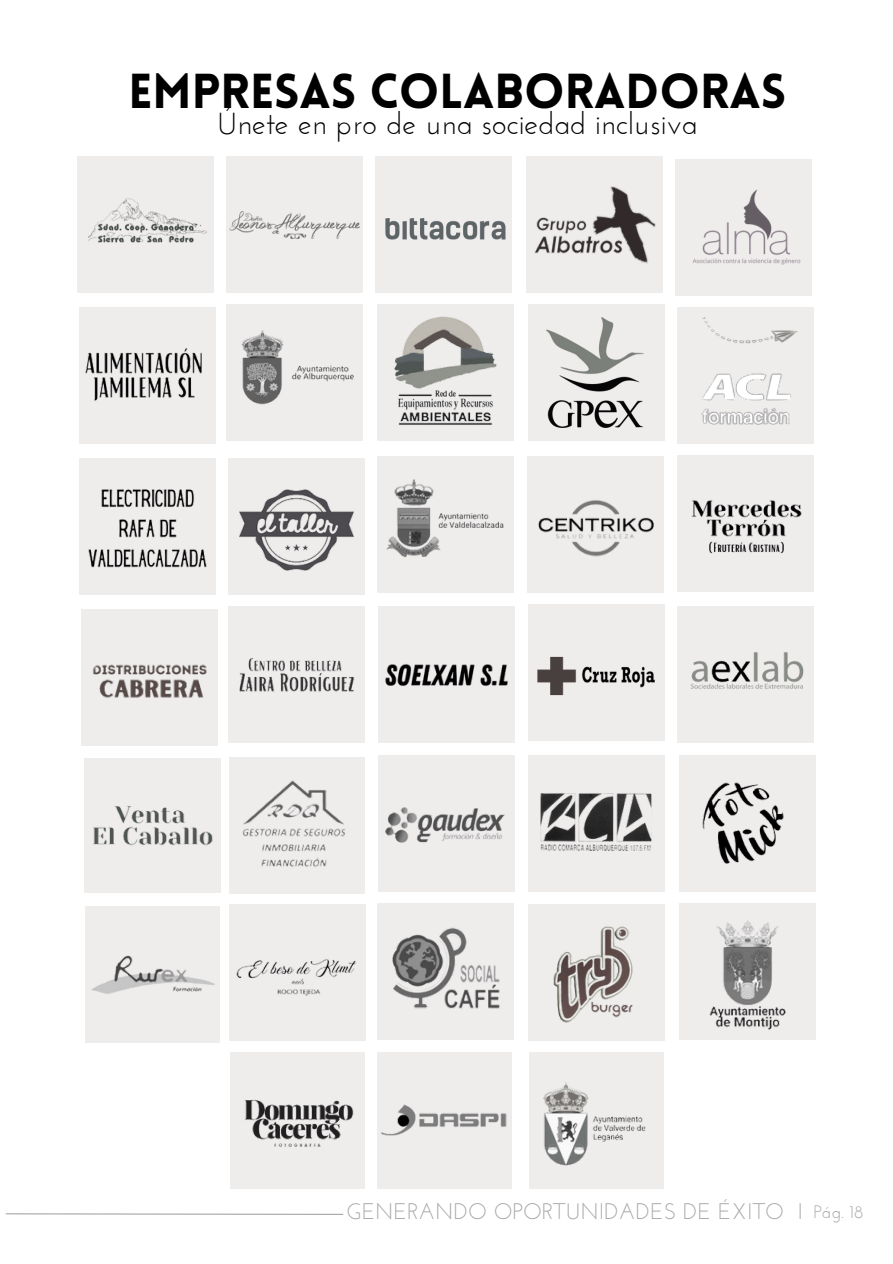
<style>
.page{position:relative;width:893px;height:1264px;background:#fff}
.page>*{position:absolute;margin:0;border:0;box-sizing:border-box;transform-origin:0 0}
.t1{font:900 48px "Lovelo";color:#000}
.t2{font:30.75px "Josefin Sans";color:#000}
.t3{font:22.5px "Josefin Sans";color:#a6a6a6}
.s1{font-size:18px}
</style>
<div class="page">
<div style="left:77px;top:157px;width:136px;height:136px;background:#efecec"></div>
<img style="left:88px;top:198px;width:118px;height:45px">
<div style="left:226px;top:157px;width:137px;height:136px;background:#efecec"></div>
<img style="left:229px;top:211px;width:130px;height:27px">
<div style="left:375px;top:157px;width:137px;height:136px;background:#efecec"></div>
<img style="left:385px;top:218px;width:121px;height:22px">
<div style="left:675px;top:159px;width:137px;height:136px;background:#efecec"></div>
<div style="left:377px;top:305px;width:136px;height:136px;background:#efecec"></div>
<img style="left:692px;top:189px;width:109px;height:76px">
<div style="left:677px;top:307px;width:136px;height:136px;background:#efecec"></div>
<div style="left:226px;top:305px;width:137px;height:136px;background:#efecec"></div>
<div style="left:79px;top:307px;width:136px;height:136px;background:#efecec"></div>
<div style="left:377px;top:456px;width:137px;height:136px;background:#efecec"></div>
<div style="left:528px;top:305px;width:136px;height:136px;background:#efecec"></div>
<img style="left:546px;top:318px;width:97px;height:110px">
<img style="left:394px;top:316px;width:103px;height:109px">
<div style="left:677px;top:455px;width:136px;height:137px;background:#efecec"></div>
<div style="left:79px;top:458px;width:136px;height:137px;background:#efecec"></div>
<img style="left:701px;top:317px;width:97px;height:108px">
<div style="left:378px;top:606px;width:136px;height:137px;background:#efecec"></div>
<img style="left:85px;top:348px;width:117px;height:53px">
<div style="left:526px;top:157px;width:137px;height:136px;background:#efecec"></div>
<img style="left:534px;top:187px;width:121px;height:76px">
<div style="left:528px;top:604px;width:136px;height:136px;background:#efecec"></div>
<img style="left:538px;top:656px;width:116px;height:40px">
<img style="left:241px;top:330px;width:113px;height:75px">
<img style="left:386px;top:479px;width:118px;height:79px">
<img style="left:691px;top:500px;width:111px;height:54px">
<img style="left:88px;top:489px;width:119px;height:79px">
<img style="left:385px;top:664px;width:123px;height:22px">
<div style="left:677px;top:606px;width:136px;height:137px;background:#efecec"></div>
<img style="left:690px;top:652px;width:114px;height:37px">
<div style="left:228px;top:458px;width:136px;height:137px;background:#efecec"></div>
<img style="left:239px;top:489px;width:114px;height:81px">
<div style="left:527px;top:456px;width:136px;height:136px;background:#efecec"></div>
<img style="left:538px;top:500px;width:116px;height:57px">
<div style="left:378px;top:755px;width:136px;height:137px;background:#efecec"></div>
<div style="left:528px;top:754px;width:136px;height:137px;background:#efecec"></div>
<img style="left:385px;top:807px;width:120px;height:36px">
<img style="left:540px;top:793px;width:112px;height:58px">
<div style="left:81px;top:609px;width:137px;height:136px;background:#efecec"></div>
<img style="left:92px;top:664px;width:115px;height:34px">
<div style="left:228px;top:606px;width:136px;height:137px;background:#efecec"></div>
<img style="left:239px;top:658px;width:116px;height:34px">
<div style="left:84px;top:758px;width:136px;height:134px;background:#efecec"></div>
<img style="left:93px;top:806px;width:120px;height:40px">
<div style="left:229px;top:756px;width:135px;height:137px;background:#efecec"></div>
<img style="left:243px;top:780px;width:103px;height:87px">
<div style="left:679px;top:755px;width:136px;height:136px;background:#efecec"></div>
<img style="left:702px;top:782px;width:82px;height:82px">
<div style="left:85px;top:906px;width:134px;height:136px;background:#efecec"></div>
<img style="left:91px;top:955px;width:124px;height:39px">
<div style="left:229px;top:904px;width:136px;height:136px;background:#efecec"></div>
<img style="left:236px;top:959px;width:120px;height:37px">
<div style="left:377px;top:903px;width:136px;height:136px;background:#efecec"></div>
<img style="left:392px;top:927px;width:108px;height:82px">
<div style="left:528px;top:904px;width:137px;height:136px;background:#efecec"></div>
<img style="left:553px;top:926px;width:80px;height:97px">
<div style="left:679px;top:903px;width:136px;height:136px;background:#efecec"></div>
<img style="left:709px;top:920px;width:77px;height:110px">
<div style="left:230px;top:1052px;width:134px;height:136px;background:#efecec"></div>
<img style="left:245px;top:1100px;width:109px;height:47px">
<div style="left:377px;top:1052px;width:134px;height:136px;background:#efecec"></div>
<img style="left:381px;top:1104px;width:126px;height:32px">
<div style="left:529px;top:1052px;width:134px;height:136px;background:#efecec"></div>
<img style="left:543px;top:1082px;width:103px;height:84px">
<svg style="left:5px;top:1213px;width:339px;height:2px"></svg>
<h1 class="t1" style="left:128px;top:72px;width:659px">EMPRESAS COLABORADORAS</h1>
<h2 class="t2" style="left:217px;top:111px;width:482px">Únete en pro de una sociedad inclusiva</h2>
<p class="t3" style="left:346px;top:1202px;width:518px">GENERANDO OPORTUNIDADES DE ÉXITO I <span class="s1">Pág. 18</span></p>
</div>
